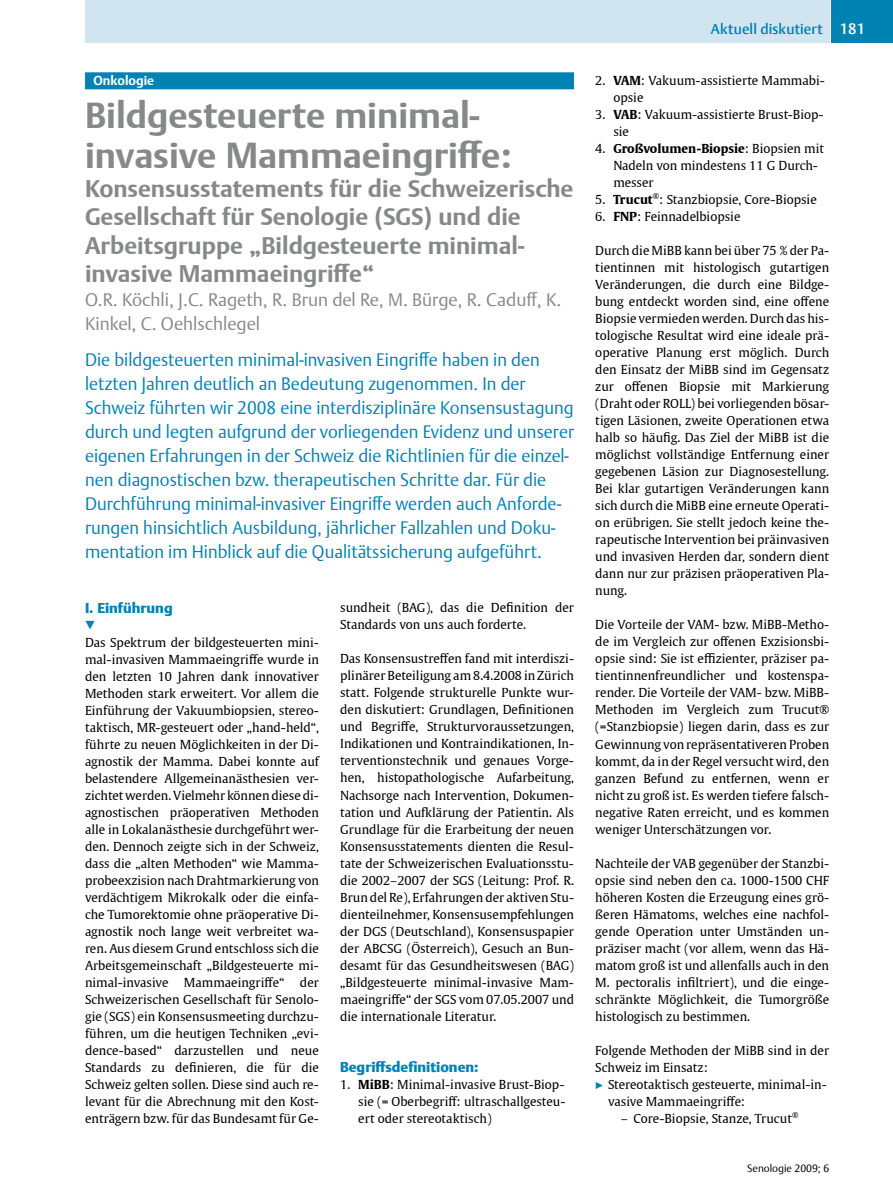
<style>
.page{position:relative;width:893px;height:1191px;background:#fff}
.page>*{position:absolute;margin:0;border:0;box-sizing:border-box;transform-origin:0 0}
.t1{font:700 36px/40.5px "Thieme Argo 2008";color:#87888a}
.t2{font:700 24px/28.5px "Thieme Argo 2008";color:#87888a}
.t3{font:300 18px/24px "Thieme Argo 2008";color:#0083b2}
.t4{font:300 18px/24px "Thieme Argo 2008";color:#87888a}
.t5{font:900 14.25px/17px "Thieme Argo 2008";color:#0083b2}
.t6{font:500 14.25px "Thieme Argo 2008";letter-spacing:.005em;color:#0083b2}
.t7{font:700 12.9px "Thieme Argo 2008";color:#fff}
.t8{font:12.3px/17px "Thieme Gulliver 2008";color:#000;text-align:justify}
.t9{font:300 10.5px "Thieme Argo 2008";color:#000}
.s1{font-weight:700}
.s2{font-size:15px;color:#fff}
.s3{color:#0083b2}
</style>
<div class="page">
<div style="left:85px;top:0;width:744px;height:43px;background:#d0e5f0"></div>
<div style="left:831px;top:0;width:62px;height:43px;background:#0083b2"></div>
<div style="left:85px;top:72px;width:489px;height:17px;background:#0083b2"></div>
<p class="t7" style="left:94px;top:72px;width:62px">Onkologie</p>
<h1 class="t1" style="left:85px;top:94px;width:428px">Bildgesteuerte minimal&shy;invasive Mammaeingriffe:</h1>
<h2 class="t2" style="left:85px;top:174px;width:490px">Konsensusstatements für die Schweizerische Gesellschaft für Senologie (SGS) und die Arbeitsgruppe „Bildgesteuerte minimal&shy;invasive Mammaeingriffe“</h2>
<h3 class="t4" style="left:85px;top:287px;width:478px">O.R. Köchli, J.C. Rageth, R. Brun del Re, M. Bürge, R. Caduff, K.<br>Kinkel, C. Oehlschlegel</h3>
<p class="t3" style="left:85px;top:347px;width:491px">Die bildgesteuerten minimal-invasiven Eingriffe haben in den letzten Jahren deutlich an Bedeutung zugenommen. In der Schweiz führten wir 2008 eine interdisziplinäre Konsensustagung durch und legten aufgrund der vorliegenden Evidenz und unserer eigenen Erfahrungen in der Schweiz die Richtlinien für die einzel&shy;nen diagnostischen bzw. therapeutischen Schritte dar. Für die Durchführung minimal-invasiver Eingriffe werden auch Anforde&shy;rungen hinsichtlich Ausbildung, jährlicher Fallzahlen und Doku&shy;mentation im Hinblick auf die Qualitätssicherung aufgeführt.</p>
<p class="t5" style="left:85px;top:599px;width:89px">I. Einführung ▼</p>
<p class="t8" style="left:85px;top:633px;width:235px">Das Spektrum der bildgesteuerten mini&shy;mal-invasiven Mammaeingriffe wurde in den letzten 10 Jahren dank innovativer Methoden stark erweitert. Vor allem die Einführung der Vakuumbiopsien, stereo&shy;taktisch, MR-gesteuert oder „hand-held“, führte zu neuen Möglichkeiten in der Di&shy;agnostik der Mamma. Dabei konnte auf belastendere Allgemeinanästhesien ver&shy;zichtet werden. Vielmehr können diese di&shy;agnostischen präoperativen Methoden alle in Lokalanästhesie durchgeführt wer&shy;den. Dennoch zeigte sich in der Schweiz, dass die „alten Methoden“ wie Mamma&shy;probeexzision nach Drahtmarkierung von verdächtigem Mikrokalk oder die einfa&shy;che Tumorektomie ohne präoperative Di&shy;agnostik noch lange weit verbreitet wa&shy;ren. Aus diesem Grund entschloss sich die Arbeitsgemeinschaft „Bildgesteuerte mi&shy;nimal-invasive Mammaeingriffe“ der Schweizerischen Gesellschaft für Senolo&shy;gie (SGS) ein Konsensusmeeting durchzu&shy;führen, um die heutigen Techniken „evi&shy;dence-based“ darzustellen und neue Standards zu definieren, die für die Schweiz gelten sollen. Diese sind auch re&shy;levant für die Abrechnung mit den Kost&shy;enträgern bzw. für das Bundesamt für Ge-</p>
<p class="t8" style="left:340px;top:599px;width:235px">sundheit (BAG), das die Definition der<br>Standards von uns auch forderte.</p>
<p class="t8" style="left:340px;top:650px;width:235px">Das Konsensustreffen fand mit interdiszi&shy;plinärer Beteiligung am 8.4.2008 in Zürich statt. Folgende strukturelle Punkte wur&shy;den diskutiert: Grundlagen, Definitionen und Begriffe, Strukturvoraussetzungen, Indikationen und Kontraindikationen, In&shy;terventionstechnik und genaues Vorge&shy;hen, histopathologische Aufarbeitung, Nachsorge nach Intervention, Dokumen&shy;tation und Aufklärung der Patientin. Als Grundlage für die Erarbeitung der neuen Konsensusstatements dienten die Resul&shy;tate der Schweizerischen Evaluationsstu&shy;die 2002–2007 der SGS (Leitung: Prof. R.<br>Brun del Re), Erfahrungen der aktiven Stu&shy;dienteilnehmer, Konsensusempfehlungen der DGS (Deutschland), Konsensuspapier der ABCSG (Österreich), Gesuch an Bun&shy;desamt für das Gesundheitswesen (BAG) „Bildgesteuerte minimal-invasive Mam&shy;maeingriffe“ der SGS vom 07.05.2007 und die internationale Literatur.</p>
<p class="t5" style="left:340px;top:1058px;width:140px">Begriffsdefinitionen:</p>
<p class="t8" style="left:358px;top:1075px;width:209px;text-indent:-18px">1. <span class="s1">MiBB</span>: Minimal-invasive Brust-Biop&shy;sie (= Oberbegriff: ultraschallgesteu&shy;ert oder stereotaktisch)</p>
<p class="t6" style="left:711px;top:19px;width:156px">Aktuell diskutiert <span class="s2">181</span></p>
<p class="t8" style="left:613px;top:72px;width:213px;text-indent:-18px">2. <span class="s1">VAM</span>: Vakuum-assistierte Mammabi&shy;opsie</p>
<p class="t8" style="left:613px;top:106px;width:212px;text-indent:-18px">3. <span class="s1">VAB</span>: Vakuum-assistierte Brust-Biop&shy;sie</p>
<p class="t8" style="left:613px;top:140px;width:212px;text-align:left;text-indent:-18px">4. <span class="s1">Großvolumen-Biopsie</span>: Biopsien mit<br>Nadeln von mindestens 11 G Durch&shy;messer</p>
<p class="t8" style="left:595px;top:191px;width:223px">5. <span class="s1">Trucut</span><sup>®</sup>: Stanzbiopsie, Core-Biopsie</p>
<p class="t8" style="left:595px;top:208px;width:147px">6. <span class="s1">FNP</span>: Feinnadelbiopsie</p>
<p class="t8" style="left:595px;top:242px;width:235px">Durch die MiBB kann bei über 75 % der Pa&shy;tientinnen mit histologisch gutartigen Veränderungen, die durch eine Bildge&shy;bung entdeckt worden sind, eine offene Biopsie vermieden werden. Durch das his&shy;tologische Resultat wird eine ideale prä&shy;operative Planung erst möglich. Durch den Einsatz der MiBB sind im Gegensatz zur offenen Biopsie mit Markierung (Draht oder ROLL) bei vorliegenden bösar&shy;tigen Läsionen, zweite Operationen etwa halb so häufig. Das Ziel der MiBB ist die möglichst vollständige Entfernung einer gegebenen Läsion zur Diagnosestellung.<br>Bei klar gutartigen Veränderungen kann sich durch die MiBB eine erneute Operati&shy;on erübrigen. Sie stellt jedoch keine the&shy;rapeutische Intervention bei präinvasiven und invasiven Herden dar, sondern dient dann nur zur präzisen präoperativen Pla&shy;nung.</p>
<p class="t8" style="left:595px;top:616px;width:235px">Die Vorteile der VAM- bzw. MiBB-Metho&shy;de im Vergleich zur offenen Exzisionsbi&shy;opsie sind: Sie ist effizienter, präziser pa&shy;tientinnenfreundlicher und kostenspa&shy;render. Die Vorteile der VAM- bzw. MiBB-Methoden im Vergleich zum Trucut® (=Stanzbiopsie) liegen darin, dass es zur Gewinnung von repräsentativeren Proben kommt, da in der Regel versucht wird, den ganzen Befund zu entfernen, wenn er nicht zu groß ist. Es werden tiefere falsch&shy;negative Raten erreicht, und es kommen weniger Unterschätzungen vor.</p>
<p class="t8" style="left:595px;top:854px;width:235px">Nachteile der VAB gegenüber der Stanzbi&shy;opsie sind neben den ca. 1000-1500 CHF höheren Kosten die Erzeugung eines grö&shy;ßeren Hämatoms, welches eine nachfol&shy;gende Operation unter Umständen un&shy;präziser macht (vor allem, wenn das Hä&shy;matom groß ist und allenfalls auch in den M. pectoralis infiltriert), und die einge&shy;schränkte Möglichkeit, die Tumorgröße histologisch zu bestimmen.</p>
<p class="t8" style="left:595px;top:1041px;width:235px">Folgende Methoden der MiBB sind in der</p>
<p class="t8" style="left:595px;top:1058px;width:114px">Schweiz im Einsatz:</p>
<p class="t8" style="left:595px;top:1075px;width:233px"><span class="s3">▶</span> Stereotaktisch gesteuerte, minimal-in-</p>
<p class="t8" style="left:608px;top:1092px;width:139px">vasive Mammaeingriffe:</p>
<p class="t8" style="left:621px;top:1109px;width:179px">– Core-Biopsie, Stanze, Trucut<sup>®</sup></p>
<p class="t9" style="left:747px;top:1161px;width:83px">Senologie 2009; 6</p>
</div>
